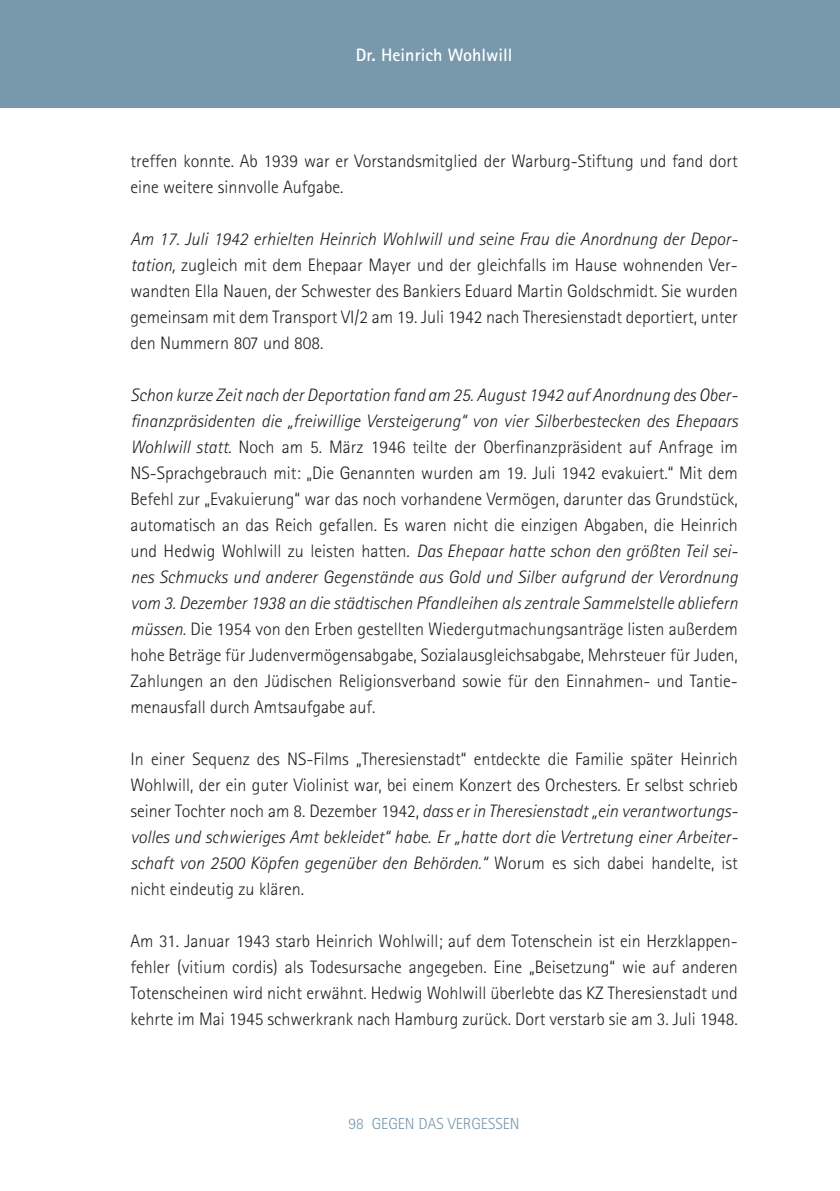
<style>
.page{position:relative;width:840px;height:1191px;background:#fff}
.page>*{position:absolute;margin:0;border:0;box-sizing:border-box;transform-origin:0 0}
.t1{font:300 18px/26px "Rotis Sans Serif";color:#231f20;text-align:justify}
.t2{font:700 18px "Rotis Sans Serif";color:#fff}
.t3{font:300 16px "Rotis Sans Serif";color:#7898ac}
.s1{font-style:italic}
</style>
<div class="page">
<div style="left:0;top:0;width:839px;height:108px;background:#7898ac"></div>
<p class="t2" style="left:356px;top:43px;width:158px">Dr. Heinrich Wohlwill</p>
<p class="t1" style="left:130px;top:148px;width:608px">treffen konnte. Ab 1939 war er Vorstandsmitglied der Warburg-Stiftung und fand dort eine weitere sinnvolle Aufgabe.</p>
<p class="t1" style="left:130px;top:226px;width:608px"><span class="s1">Am 17. Juli 1942 erhielten Heinrich Wohlwill und seine Frau die Anordnung der Depor&shy;tation,</span> zugleich mit dem Ehepaar Mayer und der gleichfalls im Hause wohnenden Ver&shy;wandten Ella Nauen, der Schwester des Bankiers Eduard Martin Goldschmidt. Sie wurden gemeinsam mit dem Transport VI/2 am 19. Juli 1942 nach Theresienstadt deportiert, unter den Nummern 807 und 808.</p>
<p class="t1" style="left:130px;top:382px;width:608px"><span class="s1">Schon kurze Zeit nach der Deportation fand am 25. August 1942 auf Anordnung des Ober&shy;finanzpräsidenten die „freiwillige Versteigerung“ von vier Silberbestecken des Ehepaars Wohlwill statt.</span> Noch am 5. März 1946 teilte der Oberfinanzpräsident auf Anfrage im NS-Sprachgebrauch mit: „Die Genannten wurden am 19. Juli 1942 evakuiert.“ Mit dem Befehl zur „Evakuierung“ war das noch vorhandene Vermögen, darunter das Grundstück, automatisch an das Reich gefallen. Es waren nicht die einzigen Abgaben, die Heinrich und Hedwig Wohlwill zu leisten hatten. <span class="s1">Das Ehepaar hatte schon den größten Teil sei&shy;nes Schmucks und anderer Gegenstände aus Gold und Silber aufgrund der Verordnung vom 3. Dezember 1938 an die städtischen Pfandleihen als zentrale Sammelstelle abliefern müssen.</span> Die 1954 von den Erben gestellten Wiedergutmachungsanträge listen außerdem hohe Beträge für Judenvermögensabgabe, Sozialausgleichsabgabe, Mehrsteuer für Juden, Zahlungen an den Jüdischen Religionsverband sowie für den Einnahmen- und Tantie&shy;menausfall durch Amtsaufgabe auf.</p>
<p class="t1" style="left:130px;top:746px;width:608px">In einer Sequenz des NS-Films „Theresienstadt“ entdeckte die Familie später Heinrich Wohlwill, der ein guter Violinist war, bei einem Konzert des Orchesters. Er selbst schrieb seiner Tochter noch am 8. Dezember 1942, <span class="s1">dass er in Theresienstadt „ein verantwortungs&shy;volles und schwieriges Amt bekleidet“ habe. Er „hatte dort die Vertretung einer Arbeiter&shy;schaft von 2500 Köpfen gegenüber den Behörden.“</span> Worum es sich dabei handelte, ist nicht eindeutig zu klären.</p>
<p class="t1" style="left:130px;top:928px;width:608px">Am 31. Januar 1943 starb Heinrich Wohlwill; auf dem Totenschein ist ein Herzklappen&shy;fehler (vitium cordis) als Todesursache angegeben. Eine „Beisetzung“ wie auf anderen Totenscheinen wird nicht erwähnt. Hedwig Wohlwill überlebte das KZ Theresienstadt und kehrte im Mai 1945 schwerkrank nach Hamburg zurück. Dort verstarb sie am 3. Juli 1948.</p>
<p class="t3" style="left:348px;top:1114px;width:172px">98 GEGEN DAS VERGESSEN</p>
</div>
